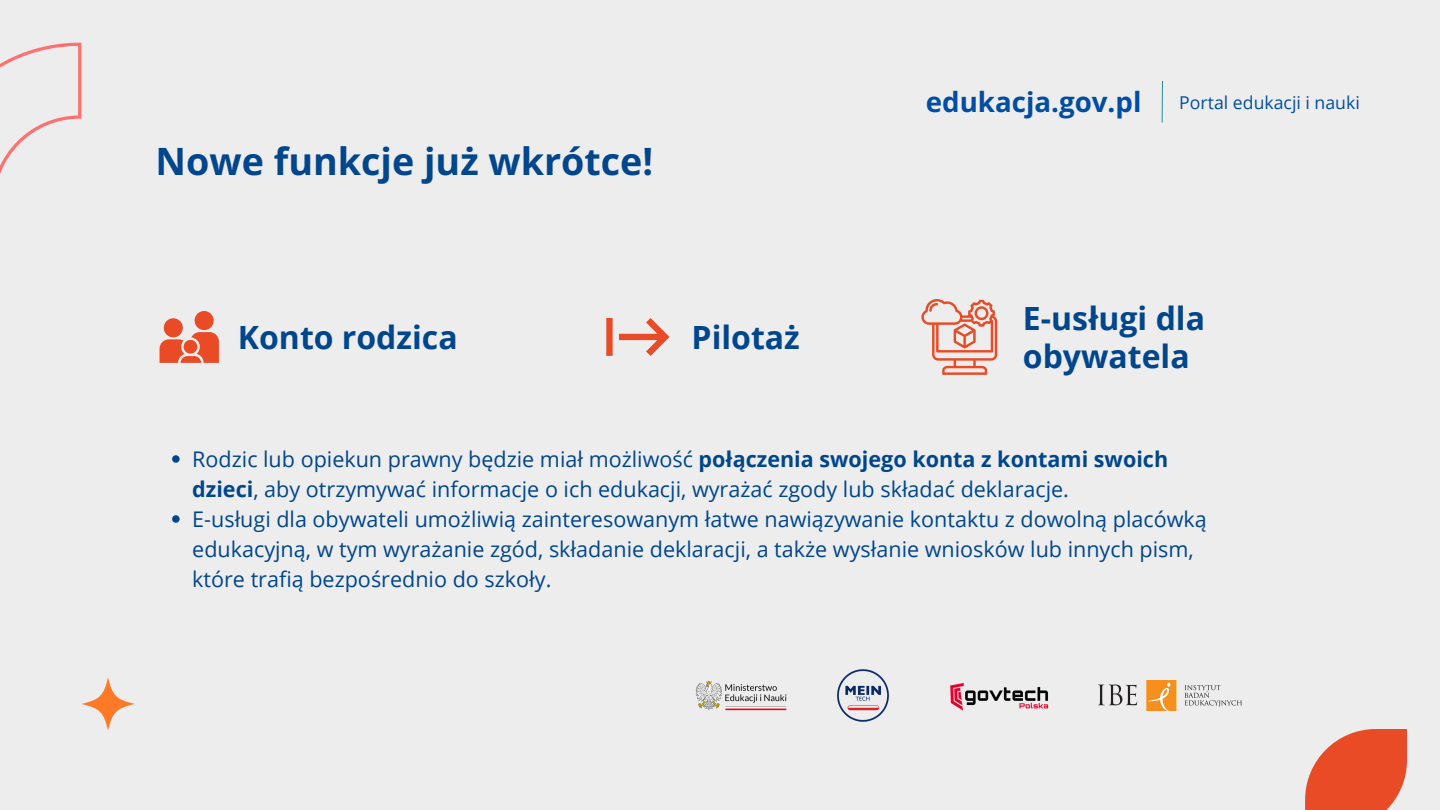
<style>
.page{position:relative;width:1440px;height:810px;background:#ededed}
.page>*{position:absolute;margin:0;border:0;box-sizing:border-box;transform-origin:0 0}
.t1{font:700 37.7px "Open Sans";color:#00468d}
.t2{font:700 32px/37.9px "Open Sans";color:#00468d}
.t3{font:700 27.7px "Open Sans";color:#004da3}
.t4{font:21.6px/30px "Open Sans";color:#00468d}
.t5{font:17.7px "Open Sans";color:#004da3}
.s1{font-weight:700}
</style>
<div class="page">
<svg style="left:0;top:43px;width:81px;height:131px"></svg>
<svg style="left:1305px;top:729px;width:102px;height:81px"></svg>
<svg style="left:81px;top:677px;width:54px;height:54px"></svg>
<svg style="left:1161px;top:81px;width:2px;height:42px"></svg>
<img style="left:695px;top:680px;width:92px;height:31px">
<img style="left:1098px;top:681px;width:143px;height:30px">
<img style="left:837px;top:669px;width:52px;height:53px">
<img style="left:950px;top:682px;width:99px;height:29px">
<svg style="left:160px;top:311px;width:59px;height:52px"></svg>
<svg style="left:921px;top:299px;width:76px;height:76px"></svg>
<svg style="left:606px;top:318px;width:63px;height:38px"></svg>
<svg style="left:172px;top:455px;width:8px;height:8px"></svg>
<svg style="left:172px;top:515px;width:8px;height:8px"></svg>
<p class="t1" style="left:156px;top:135px;width:499px">Nowe funkcje już wkrótce!</p>
<p class="t2" style="left:238px;top:317px;width:221px">Konto rodzica</p>
<p class="t2" style="left:692px;top:317px;width:110px">Pilotaż</p>
<p class="t3" style="left:926px;top:82px;width:217px">edukacja.gov.pl</p>
<p class="t5" style="left:1179px;top:90px;width:182px">Portal edukacji i nauki</p>
<p class="t2" style="left:1023px;top:298px;width:184px">E-usługi dla obywatela</p>
<p class="t4" style="left:192px;top:443px;width:977px">Rodzic lub opiekun prawny będzie miał możliwość <span class="s1">połączenia swojego konta z kontami swoich dzieci</span>, aby otrzymywać informacje o ich edukacji, wyrażać zgody lub składać deklaracje.</p>
<p class="t4" style="left:192px;top:503px;width:1016px">E-usługi dla obywateli umożliwią zainteresowanym łatwe nawiązywanie kontaktu z dowolną placówką edukacyjną, w tym wyrażanie zgód, składanie deklaracji, a także wysłanie wniosków lub innych pism, które trafią bezpośrednio do szkoły.</p>
</div>
